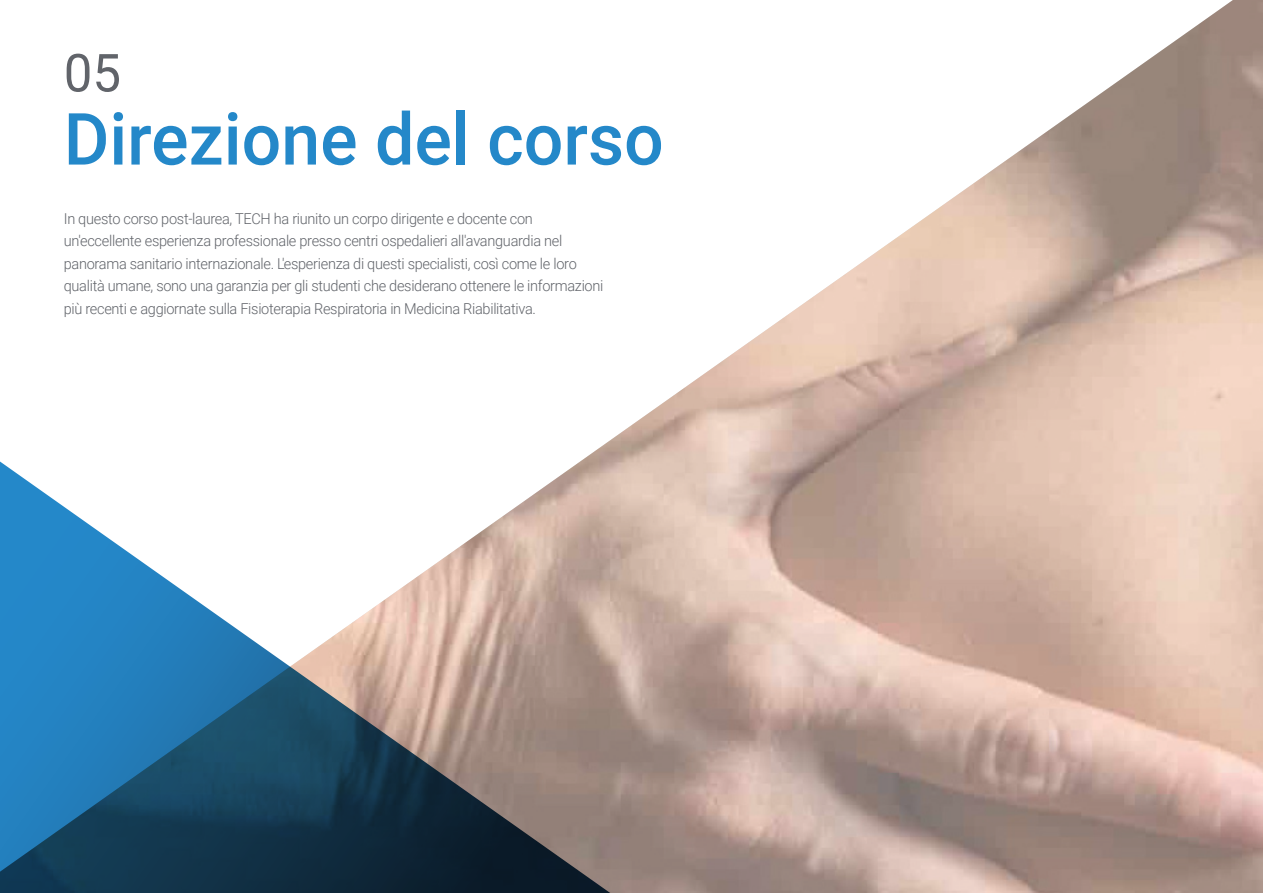
<style>
.page{position:relative;width:1263px;height:893px;background:#fff}
.page>*{position:absolute;margin:0;border:0;box-sizing:border-box;transform-origin:0 0}
.t1{font:500 72px "Roboto";color:#2488c9}
.t2{font:52.5px "Roboto";color:#61646a}
.t3{font:300 15px/22.5px "Roboto";letter-spacing:-.02em;color:#61646a}
</style>
<div class="page">
<img style="left:602px;top:0;width:661px;height:893px">
<svg style="left:0;top:446px;width:640px;height:447px"></svg>
<h2 class="t2" style="left:64px;top:36px;width:59px">05</h2>
<h1 class="t1" style="left:64px;top:89px;width:601px">Direzione del corso</h1>
<p class="t3" style="left:64px;top:207px;width:541px">In questo corso post-laurea, TECH ha riunito un corpo dirigente e docente con un'eccellente esperienza professionale presso centri ospedalieri all'avanguardia nel panorama sanitario internazionale. L'esperienza di questi specialisti, così come le loro qualità umane, sono una garanzia per gli studenti che desiderano ottenere le informazioni più recenti e aggiornate sulla Fisioterapia Respiratoria in Medicina Riabilitativa.</p>
</div>
